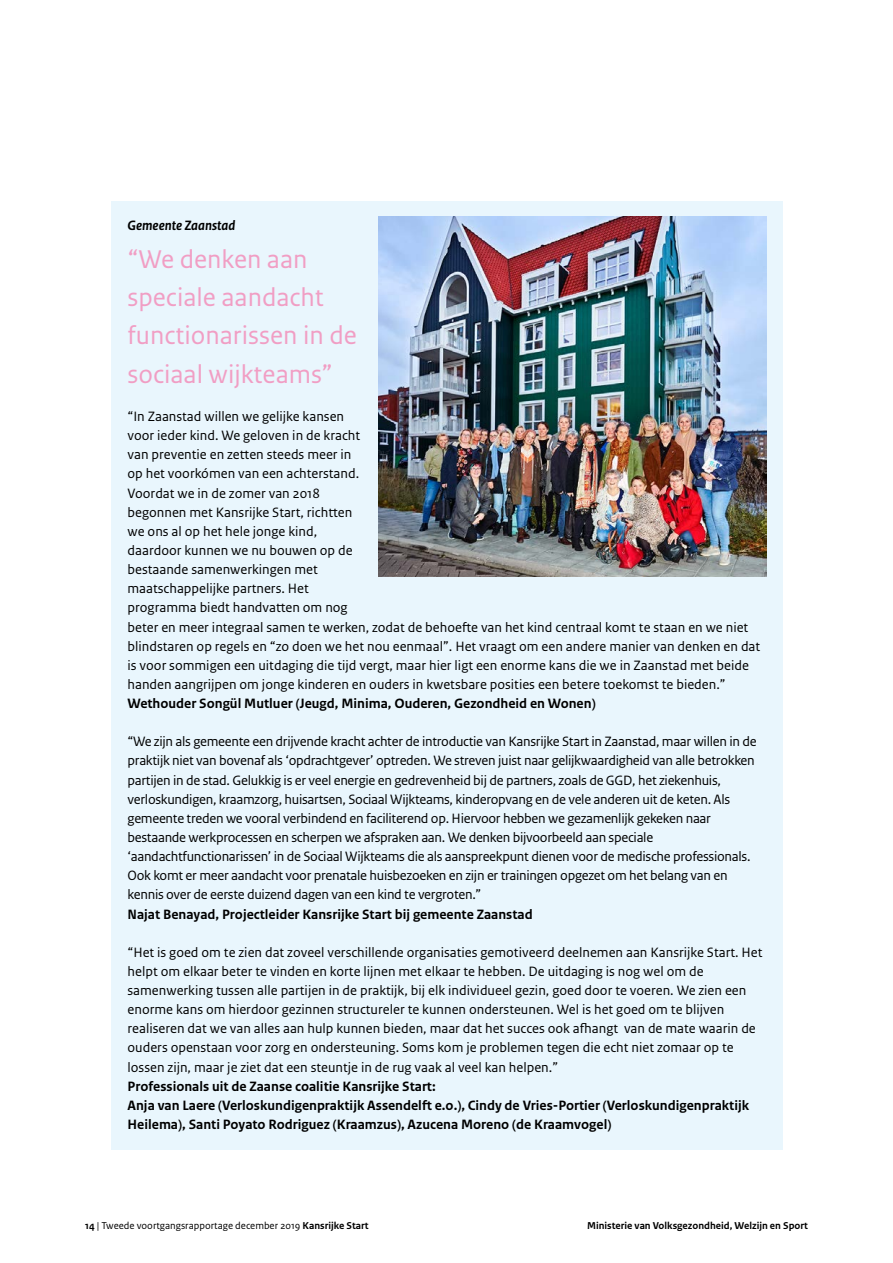
<style>
.page{position:relative;width:893px;height:1263px;background:#fff}
.page>*{position:absolute;margin:0;border:0;box-sizing:border-box;transform-origin:0 0}
.vws_19_-_Kader_subko{font:27px/38.2px "Rijksoverheid Sans Text";color:#f19ec4}
.vws_19_-_Kader_plat{font:14.25px/19.2px "Rijksoverheid Sans Text";color:#000}
.vws_19_-_Kader_plat-2{font:14.25px/19.2px "Rijksoverheid Sans Text";letter-spacing:-.02em;color:#000}
.vws_19_-_Kader_plat-3{font:700 14.25px/19.2px "Rijksoverheid Sans Text";color:#000}
.vws_18_-_Kader_kop{font:italic 700 14.25px "Rijksoverheid Sans Text";color:#000}
.t1{font:10.5px "Rijksoverheid Sans Text";color:#000}
.t2{font:700 10.5px "Rijksoverheid Sans Text";color:#000}
.s1{font-weight:700}
</style>
<div class="page">
<div style="left:111px;top:201px;width:671px;height:48px;background:#e9f6fd"></div>
<div style="left:111px;top:229px;width:671px;height:176px;background:#e9f6fd"></div>
<div style="left:111px;top:392px;width:671px;height:317px;background:#e9f6fd"></div>
<div style="left:111px;top:699px;width:671px;height:48px;background:#e9f6fd"></div>
<div style="left:111px;top:718px;width:671px;height:201px;background:#e9f6fd"></div>
<div style="left:111px;top:909px;width:671px;height:48px;background:#e9f6fd"></div>
<div style="left:111px;top:928px;width:671px;height:163px;background:#e9f6fd"></div>
<div style="left:111px;top:1081px;width:671px;height:69px;background:#e9f6fd"></div>
<img style="left:378px;top:217px;width:388px;height:359px">
<p class="vws_18_-_Kader_kop" style="left:128px;top:217px;width:109px">Gemeente Zaanstad</p>
<p class="vws_19_-_Kader_subko" style="left:128px;top:240px;width:231px">“We denken aan speciale aandacht functionarissen in de sociaal wijkteams”</p>
<p class="vws_19_-_Kader_plat" style="left:128px;top:407px;width:634px">“In Zaanstad willen we gelijke kansen<br>voor ieder kind. We geloven in de kracht<br>van preventie en zetten steeds meer in<br>op het voorkómen van een achterstand.<br>Voordat we in de zomer van 2018<br>begonnen met Kansrijke Start, richtten<br>we ons al op het hele jonge kind,<br>daardoor kunnen we nu bouwen op de<br>bestaande samenwerkingen met<br>maatschappelijke partners. Het<br>programma biedt handvatten om nog<br>beter en meer integraal samen te werken, zodat de behoefte van het kind centraal komt te staan en we niet blindstaren op regels en “zo doen we het nou eenmaal”. Het vraagt om een andere manier van denken en dat is voor sommigen een uitdaging die tijd vergt, maar hier ligt een enorme kans die we in Zaanstad met beide handen aangrijpen om jonge kinderen en ouders in kwetsbare posities een betere toekomst te bieden.”</p>
<p class="vws_19_-_Kader_plat-3" style="left:128px;top:694px;width:470px">Wethouder Songül Mutluer (Jeugd, Minima, Ouderen, Gezondheid en Wonen)</p>
<p class="vws_19_-_Kader_plat-2" style="left:128px;top:732px;width:631px">“We zijn als gemeente een drijvende kracht achter de introductie van Kansrijke Start in Zaanstad, maar willen in de praktijk niet van bovenaf als ‘opdrachtgever’ optreden. We streven juist naar gelijkwaardigheid van alle betrokken partijen in de stad. Gelukkig is er veel energie en gedrevenheid bij de partners, zoals de GGD, het ziekenhuis, verloskundigen, kraamzorg, huisartsen, Sociaal Wijkteams, kinderopvang en de vele anderen uit de keten. Als gemeente treden we vooral verbindend en faciliterend op. Hiervoor hebben we gezamenlijk gekeken naar bestaande werkprocessen en scherpen we afspraken aan. We denken bijvoorbeeld aan speciale ‘aandachtfunctionarissen’ in de Sociaal Wijkteams die als aanspreekpunt dienen voor de medische professionals.<br>Ook komt er meer aandacht voor prenatale huisbezoeken en zijn er trainingen opgezet om het belang van en kennis over de eerste duizend dagen van een kind te vergroten.”</p>
<p class="vws_19_-_Kader_plat-3" style="left:128px;top:904px;width:407px">Najat Benayad, Projectleider Kansrijke Start bij gemeente Zaanstad</p>
<p class="vws_19_-_Kader_plat" style="left:128px;top:943px;width:636px">“Het is goed om te zien dat zoveel verschillende organisaties gemotiveerd deelnemen aan Kansrijke Start. Het helpt om elkaar beter te vinden en korte lijnen met elkaar te hebben. De uitdaging is nog wel om de samenwerking tussen alle partijen in de praktijk, bij elk individueel gezin, goed door te voeren. We zien een enorme kans om hierdoor gezinnen structureler te kunnen ondersteunen. Wel is het goed om te blijven realiseren dat we van alles aan hulp kunnen bieden, maar dat het succes ook afhangt van de mate waarin de ouders openstaan voor zorg en ondersteuning. Soms kom je problemen tegen die echt niet zomaar op te lossen zijn, maar je ziet dat een steuntje in de rug vaak al veel kan helpen.”</p>
<p class="vws_19_-_Kader_plat-3" style="left:128px;top:1077px;width:310px">Professionals uit de Zaanse coalitie Kansrijke Start:</p>
<p class="vws_19_-_Kader_plat-3" style="left:128px;top:1096px;width:623px">Anja van Laere (Verloskundigenpraktijk Assendelft e.o.), Cindy de Vries-Portier (Verloskundigenpraktijk<br>Heilema), Santi Poyato Rodriguez (Kraamzus), Azucena Moreno (de Kraamvogel)</p>
<p class="t1" style="left:85px;top:1220px;width:285px"><span class="s1">14</span> | Tweede voortgangsrapportage december 2019 <span class="s1">Kansrijke Start</span></p>
<p class="t2" style="left:587px;top:1219px;width:222px">Ministerie van Volksgezondheid, Welzijn en Sport</p>
</div>
